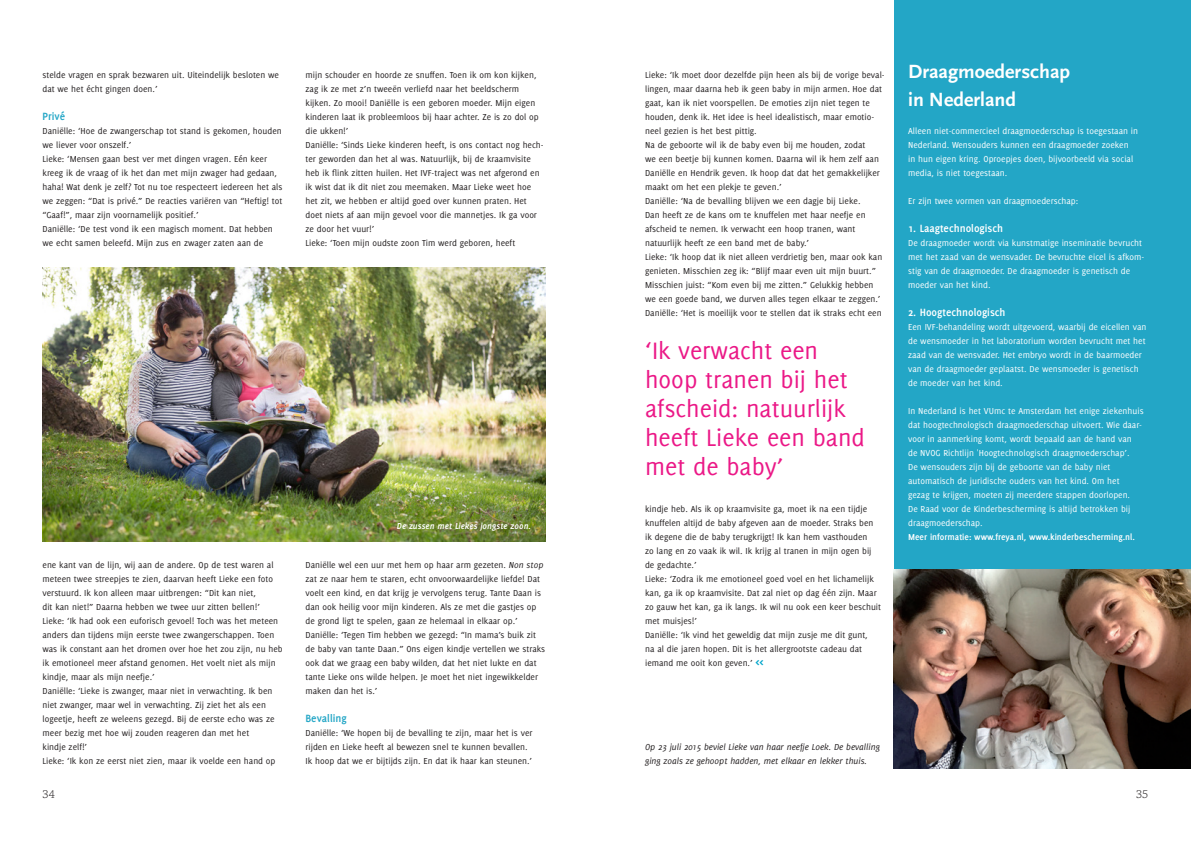
<style>
.page{position:relative;width:1191px;height:842px;background:#fff}
.page>*{position:absolute;margin:0;border:0;box-sizing:border-box;transform-origin:0 0}
.t1{font:26px/29px "Delicious";color:#eb1887}
.t2{font:700 20px "Scala Sans";color:#fff}
.t3{font:300 12px "Chaparral Pro";color:#231f20}
.t4{font:700 11.5px "Delicious";color:#fff}
.t5{font:700 11.5px "Delicious";color:#23a6c6}
.t6{font:9.5px/14px "Delicious";color:#231f20}
.t7{font:9.5px/14px "Delicious";color:#fff}
.t8{font:italic 9.5px/14px "Delicious";color:#231f20}
.t9{font:700 9.5px "Delicious";color:#fff}
.t10{font:italic 700 9.5px "Delicious";color:#fff}
.s1{font-style:italic}
.s2{font-weight:700;font-size:13.5px;color:#00a5cb}
</style>
<div class="page">
<div style="left:893px;top:0;width:298px;height:570px;background:#23a6c6"></div>
<img style="left:893px;top:570px;width:298px;height:198px">
<img style="left:43px;top:268px;width:503px;height:273px">
<p class="t6" style="left:43px;top:68px;width:238px">stelde vragen en sprak bezwaren uit. Uiteindelijk besloten we dat we het écht gingen doen.’</p>
<p class="t5" style="left:43px;top:110px;width:24px">Privé</p>
<p class="t6" style="left:43px;top:124px;width:241px">Daniëlle: ‘Hoe de zwangerschap tot stand is gekomen, houden we liever voor onszelf.’</p>
<p class="t6" style="left:43px;top:152px;width:241px">Lieke: ‘Mensen gaan best ver met dingen vragen. Eén keer kreeg ik de vraag of ik het dan met mijn zwager had gedaan, haha! Wat denk je zelf? Tot nu toe respecteert iedereen het als we zeggen: “Dat is privé.” De reacties variëren van “Heftig! tot “Gaaf!”, maar zijn voornamelijk positief.’</p>
<p class="t6" style="left:43px;top:222px;width:232px">Daniëlle: ‘De test vond ik een magisch moment. Dat hebben we echt samen beleefd. Mijn zus en zwager zaten aan de</p>
<p class="t6" style="left:305px;top:68px;width:235px">mijn schouder en hoorde ze snuffen. Toen ik om kon kijken, zag ik ze met z’n tweeën verliefd naar het beeldscherm kijken. Zo mooi! Daniëlle is een geboren moeder. Mijn eigen kinderen laat ik probleemloos bij haar achter. Ze is zo dol op die ukken!’</p>
<p class="t6" style="left:305px;top:138px;width:240px">Daniëlle: ‘Sinds Lieke kinderen heeft, is ons contact nog hech&shy;ter geworden dan het al was. Natuurlijk, bij de kraamvisite heb ik flink zitten huilen. Het IVF-traject was net afgerond en ik wist dat ik dit niet zou meemaken. Maar Lieke weet hoe het zit, we hebben er altijd goed over kunnen praten. Het doet niets af aan mijn gevoel voor die mannetjes. Ik ga voor ze door het vuur!’</p>
<p class="t6" style="left:305px;top:236px;width:211px">Lieke: ‘Toen mijn oudste zoon Tim werd geboren, heeft</p>
<p class="t6" style="left:43px;top:558px;width:232px;text-align:justify">ene kant van de lijn, wij aan de andere. Op de test waren al meteen twee streepjes te zien, daarvan heeft Lieke een foto verstuurd. Ik kon alleen maar uitbrengen: “Dit kan niet,</p>
<p class="t6" style="left:43px;top:600px;width:219px">dit kan niet!” Daarna hebben we twee uur zitten bellen!’</p>
<p class="t6" style="left:43px;top:614px;width:242px">Lieke: ‘Ik had ook een euforisch gevoel! Toch was het meteen anders dan tijdens mijn eerste twee zwangerschappen. Toen was ik constant aan het dromen over hoe het zou zijn, nu heb ik emotioneel meer afstand genomen. Het voelt niet als mijn kindje, maar als mijn neefje.’</p>
<p class="t6" style="left:43px;top:684px;width:233px">Daniëlle: ‘Lieke is zwanger, maar niet in verwachting. Ik ben niet zwanger, maar wel in verwachting. Zij ziet het als een logeetje, heeft ze weleens gezegd. Bij de eerste echo was ze meer bezig met hoe wij zouden reageren dan met het</p>
<p class="t6" style="left:43px;top:740px;width:46px">kindje zelf!’</p>
<p class="t6" style="left:43px;top:754px;width:234px">Lieke: ‘Ik kon ze eerst niet zien, maar ik voelde een hand op</p>
<p class="t10" style="left:397px;top:520px;width:136px">De zussen met Liekes jongste zoon.</p>
<p class="t6" style="left:305px;top:558px;width:239px">Daniëlle wel een uur met hem op haar arm gezeten. <span class="s1">Non stop </span>zat ze naar hem te staren, echt onvoorwaardelijke liefde! Dat voelt een kind, en dat krijg je vervolgens terug. Tante Daan is dan ook heilig voor mijn kinderen. Als ze met die gastjes op de grond ligt te spelen, gaan ze helemaal in elkaar op.’</p>
<p class="t6" style="left:305px;top:628px;width:241px">Daniëlle: ‘Tegen Tim hebben we gezegd: “In mama’s buik zit de baby van tante Daan.” Ons eigen kindje vertellen we straks ook dat we graag een baby wilden, dat het niet lukte en dat tante Lieke ons wilde helpen. Je moet het niet ingewikkelder maken dan het is.’</p>
<p class="t5" style="left:305px;top:712px;width:43px">Bevalling</p>
<p class="t6" style="left:305px;top:726px;width:228px">Daniëlle: ‘We hopen bij de bevalling te zijn, maar het is ver rijden en Lieke heeft al bewezen snel te kunnen bevallen.</p>
<p class="t6" style="left:305px;top:754px;width:228px">Ik hoop dat we er bijtijds zijn. En dat ik haar kan steunen.’</p>
<p class="t6" style="left:645px;top:68px;width:241px">Lieke: ‘Ik moet door dezelfde pijn heen als bij de vorige beval&shy;lingen, maar daarna heb ik geen baby in mijn armen. Hoe dat gaat, kan ik niet voorspellen. De emoties zijn niet tegen te houden, denk ik. Het idee is heel idealistisch, maar emotio&shy;neel gezien is het best pittig.</p>
<p class="t6" style="left:645px;top:138px;width:236px">Na de geboorte wil ik de baby even bij me houden, zodat<br>we een beetje bij kunnen komen. Daarna wil ik hem zelf aan Daniëlle en Hendrik geven. Ik hoop dat dat het gemakkelijker maakt om het een plekje te geven.’</p>
<p class="t6" style="left:645px;top:194px;width:217px">Daniëlle: ‘Na de bevalling blijven we een dagje bij Lieke.</p>
<p class="t6" style="left:645px;top:208px;width:222px">Dan heeft ze de kans om te knuffelen met haar neefje en afscheid te nemen. Ik verwacht een hoop tranen, want</p>
<p class="t6" style="left:645px;top:236px;width:165px">natuurlijk heeft ze een band met de baby.’</p>
<p class="t6" style="left:645px;top:250px;width:239px">Lieke: ‘Ik hoop dat ik niet alleen verdrietig ben, maar ook kan genieten. Misschien zeg ik: “Blijf maar even uit mijn buurt.” Misschien juist: “Kom even bij me zitten.” Gelukkig hebben we een goede band, we durven alles tegen elkaar te zeggen.’</p>
<p class="t6" style="left:645px;top:306px;width:238px">Daniëlle: ‘Het is moeilijk voor te stellen dat ik straks echt een</p>
<p class="t1" style="left:645px;top:335px;width:174px">‘Ik verwacht een</p>
<p class="t1" style="left:645px;top:364px;width:204px">hoop tranen bij het</p>
<p class="t1" style="left:645px;top:393px;width:221px">afscheid: natuurlijk heeft Lieke een band met de baby’</p>
<p class="t6" style="left:645px;top:502px;width:230px">kindje heb. Als ik op kraamvisite ga, moet ik na een tijdje knuffelen altijd de baby afgeven aan de moeder. Straks ben</p>
<p class="t6" style="left:645px;top:530px;width:224px">ik degene die de baby terugkrijgt! Ik kan hem vasthouden</p>
<p class="t6" style="left:645px;top:544px;width:228px">zo lang en zo vaak ik wil. Ik krijg al tranen in mijn ogen bij</p>
<p class="t6" style="left:645px;top:558px;width:53px">de gedachte.’</p>
<p class="t6" style="left:645px;top:572px;width:237px">Lieke: ‘Zodra ik me emotioneel goed voel en het lichamelijk kan, ga ik op kraamvisite. Dat zal niet op dag één zijn. Maar zo gauw het kan, ga ik langs. Ik wil nu ook een keer beschuit met muisjes!’</p>
<p class="t6" style="left:645px;top:628px;width:224px">Daniëlle: ‘Ik vind het geweldig dat mijn zusje me dit gunt,</p>
<p class="t6" style="left:645px;top:642px;width:218px">na al die jaren hopen. Dit is het allergrootste cadeau dat iemand me ooit kon geven.’ <span class="s2">&lt;&lt;</span></p>
<p class="t2" style="left:908px;top:61px;width:164px">Draagmoederschap</p>
<p class="t2" style="left:908px;top:89px;width:109px">in Nederland</p>
<p class="t7" style="left:908px;top:124px;width:231px">Alleen niet-commercieel draagmoederschap is toegestaan in Nederland. Wensouders kunnen een draagmoeder zoeken in hun eigen kring. Oproepjes doen, bijvoorbeeld via social media, is niet toegestaan.</p>
<p class="t7" style="left:908px;top:194px;width:172px">Er zijn twee vormen van draagmoederschap:</p>
<p class="t4" style="left:908px;top:222px;width:96px">1. Laagtechnologisch</p>
<p class="t7" style="left:908px;top:236px;width:238px">De draagmoeder wordt via kunstmatige inseminatie bevrucht met het zaad van de wensvader. De bevruchte eicel is afkom&shy;stig van de draagmoeder. De draagmoeder is genetisch de moeder van het kind.</p>
<p class="t4" style="left:908px;top:306px;width:99px">2. Hoogtechnologisch</p>
<p class="t7" style="left:908px;top:320px;width:240px">Een IVF-behandeling wordt uitgevoerd, waarbij de eicellen van de wensmoeder in het laboratorium worden bevrucht met het zaad van de wensvader. Het embryo wordt in de baarmoeder van de draagmoeder geplaatst. De wensmoeder is genetisch de moeder van het kind.</p>
<p class="t7" style="left:908px;top:404px;width:237px">In Nederland is het VUmc te Amsterdam het enige ziekenhuis dat hoogtechnologisch draagmoederschap uitvoert. Wie daar&shy;voor in aanmerking komt, wordt bepaald aan de hand van</p>
<p class="t7" style="left:908px;top:446px;width:223px">de NVOG Richtlijn 'Hoogtechnologisch draagmoederschap’.</p>
<p class="t7" style="left:908px;top:460px;width:204px">De wensouders zijn bij de geboorte van de baby niet</p>
<p class="t7" style="left:908px;top:474px;width:213px">automatisch de juridische ouders van het kind. Om het</p>
<p class="t7" style="left:908px;top:488px;width:224px;text-align:justify">gezag te krijgen, moeten zij meerdere stappen doorlopen.<br>De Raad voor de Kinderbescherming is altijd betrokken bij draagmoederschap.</p>
<p class="t9" style="left:908px;top:531px;width:228px">Meer informatie: www.freya.nl, www.kinderbescherming.nl.</p>
<p class="t8" style="left:645px;top:740px;width:236px">Op 23 juli 2015 beviel Lieke van haar neefje Loek. De bevalling ging zoals ze gehoopt hadden, met elkaar en lekker thuis.</p>
<p class="t3" style="left:43px;top:788px;width:14px">34</p>
<p class="t3" style="left:1136px;top:788px;width:14px">35</p>
</div>
